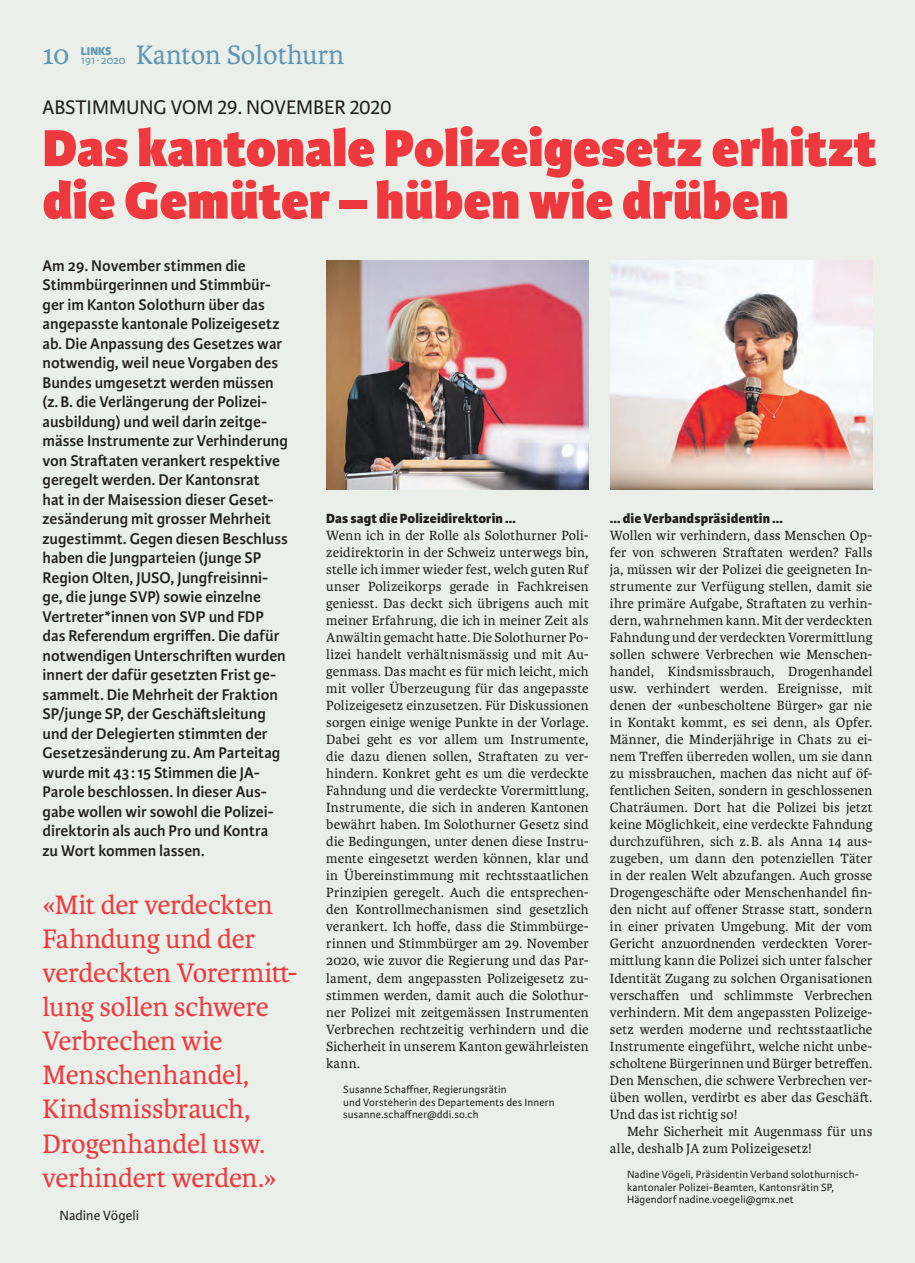
<style>
.page{position:relative;width:915px;height:1263px;background:#fff}
.page>*{position:absolute;margin:0;border:0;box-sizing:border-box;transform-origin:0 0}
.t1{font:800 55.5px/52.5px "Karmina Sans";color:#ee3a3e}
.t2{font:28.5px/34px "Karmina";letter-spacing:-.005em;color:#ee3a3e}
.t3{font:28.5px "Karmina";color:#6197b5}
.t4{font:21px "Karmina Sans";color:#231f20}
.t5{font:600 16.5px/19.5px "Karmina Sans";color:#231f20}
.t6{font:14.25px/17px "Karmina";letter-spacing:.01em;color:#231f20;text-align:justify}
.t7{font:800 14.25px "Karmina Sans";letter-spacing:.01em;color:#231f20}
.t8{font:14.25px "Karmina Sans";color:#231f20}
.t9{font:12px "Karmina Sans";color:#6197b5}
.t10{font:800 12px "Karmina Sans";color:#6197b5}
.t11{font:11.25px/12.8px "Karmina Sans";letter-spacing:.015em;color:#231f20}
</style>
<div class="page">
<div style="left:0;top:0;width:914px;height:1263px;background:#eaf0e9"></div>
<img style="left:326px;top:260px;width:262px;height:229px">
<img style="left:610px;top:260px;width:262px;height:229px">
<h2 class="t3" style="left:136px;top:39px;width:209px">Kanton Solothurn</h2>
<h3 class="t4" style="left:43px;top:95px;width:350px">ABSTIMMUNG VOM 29. NOVEMBER 2020</h3>
<h1 class="t1" style="left:43px;top:124px;width:835px">Das kantonale Polizeigesetz erhitzt die Gemüter – hüben wie drüben</h1>
<h2 class="t3" style="left:43px;top:39px;width:28px">10</h2>
<p class="t10" style="left:81px;top:44px;width:32px">LINKS</p>
<p class="t9" style="left:81px;top:53px;width:46px">191∙ 2020</p>
<p class="t5" style="left:43px;top:256px;width:247px">Am 29. November stimmen die Stimmbürgerinnen und Stimmbür&shy;ger im Kanton Solothurn über das angepasste kantonale Polizeigesetz ab. Die Anpassung des Gesetzes war notwendig, weil neue Vorgaben des Bundes umgesetzt werden müssen (z.B. die Verlängerung der Polizei&shy;ausbildung) und weil darin zeitge&shy;mässe Instrumente zur Verhinderung von Straftaten verankert respektive geregelt werden. Der Kantonsrat<br>hat in der Maisession dieser Geset&shy;zesänderung mit grosser Mehrheit zugestimmt. Gegen diesen Beschluss haben die Jungparteien (junge SP Region Olten, JUSO, Jungfreisinni&shy;ge, die junge SVP) sowie einzelne Vertreter*innen von SVP und FDP das Referendum ergriffen. Die dafür notwendigen Unterschriften wurden innert der dafür gesetzten Frist ge&shy;sammelt. Die Mehrheit der Fraktion SP/junge SP, der Geschäftsleitung und der Delegierten stimmten der Gesetzesänderung zu. Am Parteitag wurde mit 43 :15 Stimmen die JA-Parole beschlossen. In dieser Aus&shy;gabe wollen wir sowohl die Polizei&shy;direktorin als auch Pro und Kontra zu Wort kommen lassen.</p>
<h2 class="t2" style="left:43px;top:888px;width:256px">«Mit der verdeckten<br>Fahndung und der verdeckten Vorermitt&shy;lung sollen schwere<br>Verbrechen wie<br>Menschenhandel,<br>Kindsmissbrauch,<br>Drogenhandel usw. verhindert werden.»</h2>
<p class="t8" style="left:60px;top:1208px;width:81px">Nadine Vögeli</p>
<p class="t7" style="left:326px;top:510px;width:191px">Das sagt die Polizeidirektorin …</p>
<p class="t6" style="left:326px;top:527px;width:264px">Wenn ich in der Rolle als Solothurner Poli&shy;zeidirektorin in der Schweiz unterwegs bin, stelle ich immer wieder fest, welch guten Ruf unser Polizeikorps gerade in Fachkreisen geniesst. Das deckt sich übrigens auch mit meiner Erfahrung, die ich in meiner Zeit als Anwältin gemacht hatte. Die Solothurner Po&shy;lizei handelt verhältnismässig und mit Au&shy;genmass. Das macht es für mich leicht, mich mit voller Überzeugung für das angepasste Polizeigesetz einzusetzen. Für Diskussionen sorgen einige wenige Punkte in der Vorlage.<br>Dabei geht es vor allem um Instrumente, die dazu dienen sollen, Straftaten zu ver&shy;hindern. Konkret geht es um die verdeckte Fahndung und die verdeckte Vorermittlung, Instrumente, die sich in anderen Kantonen bewährt haben. Im Solothurner Gesetz sind die Bedingungen, unter denen diese Instru&shy;mente eingesetzt werden können, klar und in Übereinstimmung mit rechtsstaatlichen Prinzipien geregelt. Auch die entsprechen&shy;den Kontrollmechanismen sind gesetzlich verankert. Ich hoffe, dass die Stimmbürge&shy;rinnen und Stimmbürger am 29. November 2020, wie zuvor die Regierung und das Par&shy;lament, dem angepassten Polizeigesetz zu&shy;stimmen werden, damit auch die Solothur&shy;ner Polizei mit zeitgemässen Instrumenten Verbrechen rechtzeitig verhindern und die Sicherheit in unserem Kanton gewährleisten kann.</p>
<p class="t11" style="left:343px;top:1083px;width:213px">Susanne Schaffner, Regierungsrätin<br>und Vorsteherin des Departements des Innern susanne.schaffner@ddi.so.ch</p>
<p class="t7" style="left:609px;top:510px;width:174px">… die Verbandspräsidentin …</p>
<p class="t6" style="left:609px;top:527px;width:264px">Wollen wir verhindern, dass Menschen Op&shy;fer von schweren Straftaten werden? Falls ja, müssen wir der Polizei die geeigneten In&shy;strumente zur Verfügung stellen, damit sie ihre primäre Aufgabe, Straftaten zu verhin&shy;dern, wahrnehmen kann. Mit der verdeckten Fahndung und der verdeckten Vorermittlung sollen schwere Verbrechen wie Menschen&shy;handel, Kindsmissbrauch, Drogenhandel usw. verhindert werden. Ereignisse, mit denen der «unbescholtene Bürger» gar nie in Kontakt kommt, es sei denn, als Opfer.<br>Männer, die Minderjährige in Chats zu ei&shy;nem Treffen überreden wollen, um sie dann zu missbrauchen, machen das nicht auf öf&shy;fentlichen Seiten, sondern in geschlossenen Chaträumen. Dort hat die Polizei bis jetzt keine Möglichkeit, eine verdeckte Fahndung durchzuführen, sich z.B. als Anna 14 aus&shy;zugeben, um dann den potenziellen Täter in der realen Welt abzufangen. Auch grosse Drogengeschäfte oder Menschenhandel fin&shy;den nicht auf offener Strasse statt, sondern in einer privaten Umgebung. Mit der vom Gericht anzuordnenden verdeckten Vorer&shy;mittlung kann die Polizei sich unter falscher Identität Zugang zu solchen Organisationen verschaffen und schlimmste Verbrechen verhindern. Mit dem angepassten Polizeige&shy;setz werden moderne und rechtsstaatliche Instrumente eingeführt, welche nicht unbe&shy;scholtene Bürgerinnen und Bürger betreffen.<br>Den Menschen, die schwere Verbrechen ver&shy;üben wollen, verdirbt es aber das Geschäft.<br>Und das ist richtig so!</p>
<p class="t6" style="left:609px;top:1123px;width:264px;text-indent:17px">Mehr Sicherheit mit Augenmass für uns alle, deshalb JA zum Polizeigesetz!</p>
<p class="t11" style="left:626px;top:1168px;width:233px">Nadine Vögeli, Präsidentin Verband solothurnisch&shy;kantonaler Polizei-Beamten, Kantonsrätin SP,<br>Hägendorf nadine.voegeli@gmx.net</p>
</div>
